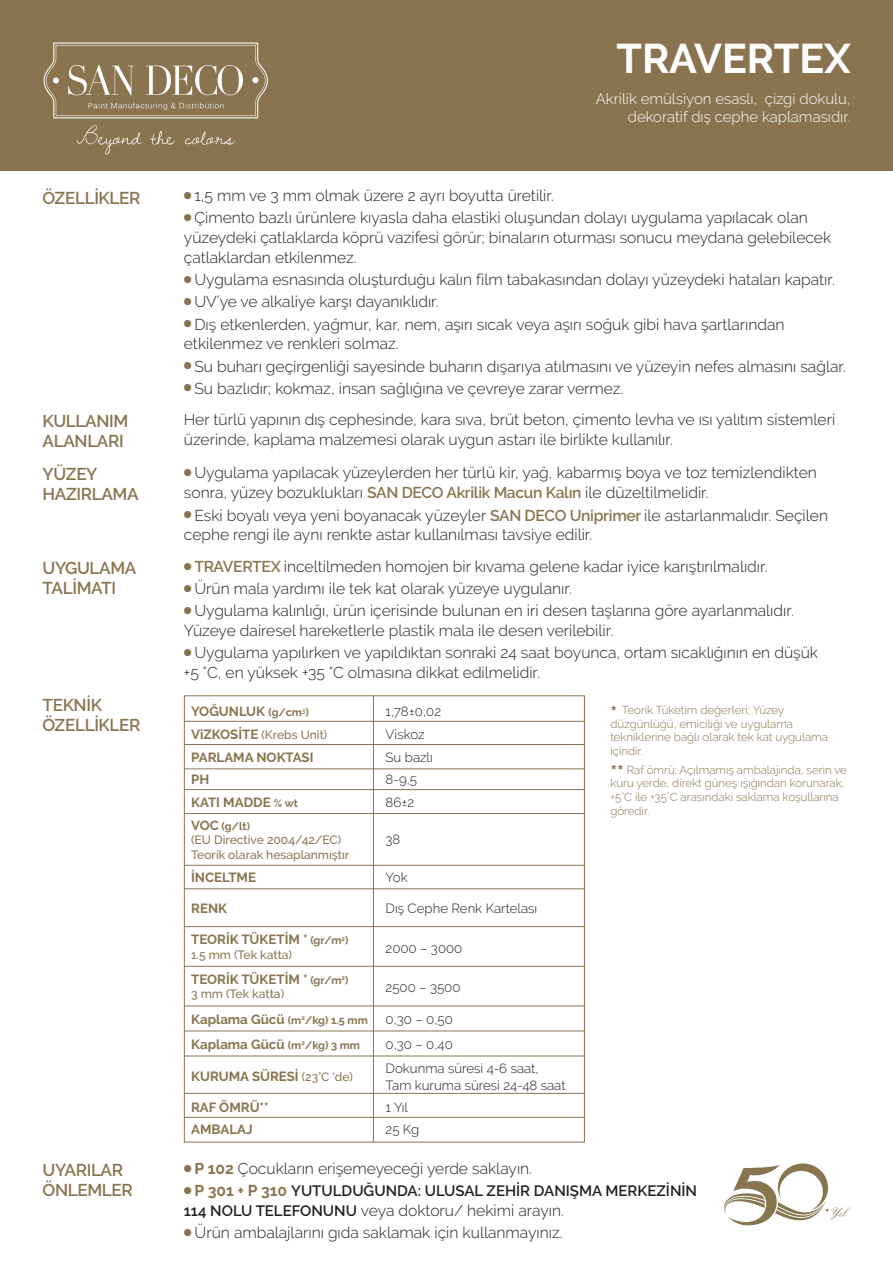
<style>
.page{position:relative;width:893px;height:1263px;background:#fff}
.page>*{position:absolute;margin:0;border:0;box-sizing:border-box;transform-origin:0 0}
.t1{font:700 41.25px "Raleway";color:#fff}
.t2{font:600 17.1px "Raleway";letter-spacing:-.02em;color:#89744f}
.t3{font:300 15.6px/20px "Raleway";color:#231f20}
.t4{font:300 15px/18px "Raleway";color:#fff;text-align:right}
.t5{font:600 15px "Raleway";color:#231f20}
.t6{font:700 13.35px "Raleway";color:#89744f}
.t7{font:300 13.35px "Raleway";color:#231f20}
.t8{font:500 12.15px "Raleway";color:#89744f}
.t9{font:300 11.55px/13.8px "Raleway";color:#89744f}
.t10{font:700 10.8px "Raleway";color:#89744f}
.t11{font:700 6.3px "Raleway";color:#89744f}
.s1{color:#89744f}
.s2{font-weight:600;color:#89744f}
.s3{font-size:10.8px}
.s4{font-weight:700;font-size:13.35px}
.s5{font-size:13.35px}
.s6{font-weight:700;font-size:19.65px}
.s7{font-weight:500;font-size:12.15px}
.s8{font-weight:700;color:#89744f}
.s9{font-weight:700;font-size:15.6px;color:#89744f}
.s10{font-weight:600;font-size:15px}
</style>
<div class="page">
<div style="left:0;top:0;width:893px;height:171px;background:#89744f"></div>
<hr style="left:184px;top:721px;width:400px;height:1px;background:#89744f">
<hr style="left:184px;top:744px;width:400px;height:1px;background:#89744f">
<hr style="left:184px;top:769px;width:400px;height:1px;background:#89744f">
<hr style="left:184px;top:789px;width:400px;height:1px;background:#89744f">
<hr style="left:184px;top:813px;width:400px;height:1px;background:#89744f">
<hr style="left:184px;top:865px;width:400px;height:1px;background:#89744f">
<hr style="left:184px;top:888px;width:400px;height:1px;background:#89744f">
<hr style="left:184px;top:926px;width:400px;height:1px;background:#89744f">
<hr style="left:184px;top:966px;width:400px;height:1px;background:#89744f">
<hr style="left:184px;top:1006px;width:400px;height:1px;background:#89744f">
<hr style="left:184px;top:1031px;width:400px;height:1px;background:#89744f">
<hr style="left:184px;top:1056px;width:400px;height:1px;background:#89744f">
<hr style="left:184px;top:1093px;width:400px;height:1px;background:#89744f">
<hr style="left:184px;top:1117px;width:400px;height:1px;background:#89744f">
<hr style="left:373px;top:695px;width:1px;height:447px;background:#89744f">
<svg style="left:724px;top:1163px;width:126px;height:63px"></svg>
<svg style="left:44px;top:43px;width:224px;height:75px"></svg>
<svg style="left:77px;top:125px;width:65px;height:29px"></svg>
<svg style="left:150px;top:131px;width:25px;height:14px"></svg>
<svg style="left:185px;top:131px;width:50px;height:14px"></svg>
<p class="t1" style="left:616px;top:35px;width:236px">TRAVERTEX</p>
<p class="t4" style="left:596px;top:90px;width:256px">Akrilik emülsiyon esaslı, çizgi dokulu, dekoratif dış cephe kaplamasıdır.</p>
<p class="t2" style="left:43px;top:188px;width:99px">ÖZELLİKLER</p>
<p class="t3" style="left:184px;top:186px;width:372px"><span class="s1">●</span> 1,5 mm ve 3 mm olmak üzere 2 ayrı boyutta üretilir.</p>
<p class="t3" style="left:184px;top:208px;width:649px"><span class="s1">●</span> Çimento bazlı ürünlere kıyasla daha elastiki oluşundan dolayı uygulama yapılacak olan yüzeydeki çatlaklarda köprü vazifesi görür; binaların oturması sonucu meydana gelebilecek çatlaklardan etkilenmez.</p>
<p class="t3" style="left:184px;top:270px;width:652px"><span class="s1">●</span> Uygulama esnasında oluşturduğu kalın film tabakasından dolayı yüzeydeki hataları kapatır.</p>
<p class="t3" style="left:184px;top:292px;width:256px"><span class="s1">●</span> UV’ye ve alkaliye karşı dayanıklıdır.</p>
<p class="t3" style="left:184px;top:314px;width:602px"><span class="s1">●</span> Dış etkenlerden, yağmur, kar, nem, aşırı sıcak veya aşırı soğuk gibi hava şartlarından etkilenmez ve renkleri solmaz.</p>
<p class="t3" style="left:184px;top:356px;width:663px"><span class="s1">●</span> Su buharı geçirgenliği sayesinde buharın dışarıya atılmasını ve yüzeyin nefes almasını sağlar.</p>
<p class="t3" style="left:184px;top:378px;width:441px"><span class="s1">●</span> Su bazlıdır; kokmaz, insan sağlığına ve çevreye zarar vermez.</p>
<p class="t2" style="left:43px;top:411px;width:87px">KULLANIM</p>
<p class="t2" style="left:43px;top:431px;width:83px">ALANLARI</p>
<p class="t3" style="left:184px;top:410px;width:653px">Her türlü yapının dış cephesinde, kara sıva, brüt beton, çimento levha ve ısı yalıtım sistemleri üzerinde, kaplama malzemesi olarak uygun astarı ile birlikte kullanılır.</p>
<p class="t2" style="left:43px;top:464px;width:57px">YÜZEY</p>
<p class="t2" style="left:43px;top:484px;width:98px">HAZIRLAMA</p>
<p class="t3" style="left:184px;top:463px;width:634px"><span class="s1">●</span> Uygulama yapılacak yüzeylerden her türlü kir, yağ, kabarmış boya ve toz temizlendikten sonra, yüzey bozuklukları <span class="s2">SAN DECO Akrilik Macun Kalın</span> ile düzeltilmelidir.</p>
<p class="t3" style="left:184px;top:505px;width:646px"><span class="s1">●</span> Eski boyalı veya yeni boyanacak yüzeyler <span class="s2">SAN DECO Uniprimer</span> ile astarlanmalıdır. Seçilen cephe rengi ile aynı renkte astar kullanılması tavsiye edilir.</p>
<p class="t2" style="left:43px;top:558px;width:95px">UYGULAMA</p>
<p class="t2" style="left:43px;top:578px;width:75px">TALİMATI</p>
<p class="t3" style="left:184px;top:557px;width:585px"><span class="s1">●</span> <span class="s2">TRAVERTEX</span> inceltilmeden homojen bir kıvama gelene kadar iyice karıştırılmalıdır.</p>
<p class="t3" style="left:184px;top:579px;width:389px"><span class="s1">●</span> Ürün mala yardımı ile tek kat olarak yüzeye uygulanır.</p>
<p class="t3" style="left:184px;top:601px;width:611px"><span class="s1">●</span> Uygulama kalınlığı, ürün içerisinde bulunan en iri desen taşlarına göre ayarlanmalıdır.<br>Yüzeye dairesel hareketlerle plastik mala ile desen verilebilir.</p>
<p class="t3" style="left:184px;top:643px;width:636px"><span class="s1">●</span> Uygulama yapılırken ve yapıldıktan sonraki 24 saat boyunca, ortam sıcaklığının en düşük +5 °C, en yüksek +35 °C olmasına dikkat edilmelidir.</p>
<p class="t2" style="left:43px;top:696px;width:61px">TEKNİK</p>
<p class="t2" style="left:43px;top:715px;width:99px">ÖZELLİKLER</p>
<p class="t6" style="left:191px;top:704px;width:112px">YOĞUNLUK <span class="s3">(g/cm</span></p>
<p class="t7" style="left:386px;top:704px;width:57px">1,78±0,02</p>
<p class="t11" style="left:302px;top:707px;width:8px">3<span class="s3">)</span></p>
<p class="t8" style="left:191px;top:728px;width:138px"><span class="s4">ViZKOSİTE</span> (Krebs Unit)</p>
<p class="t7" style="left:386px;top:726px;width:40px">Viskoz</p>
<p class="t6" style="left:191px;top:749px;width:124px">PARLAMA NOKTASI</p>
<p class="t7" style="left:386px;top:749px;width:49px">Su bazlı</p>
<p class="t6" style="left:191px;top:772px;width:20px">PH</p>
<p class="t7" style="left:386px;top:772px;width:33px">8-9,5</p>
<p class="t6" style="left:191px;top:795px;width:108px">KATI MADDE <span class="s3">% wt</span></p>
<p class="t7" style="left:386px;top:795px;width:30px">86±2</p>
<p class="t7" style="left:386px;top:832px;width:16px">38</p>
<p class="t10" style="left:191px;top:820px;width:60px"><span class="s5">VOC</span> (g/lt)</p>
<p class="t8" style="left:191px;top:833px;width:152px">(EU Directive 2004/42/EC)</p>
<p class="t8" style="left:191px;top:848px;width:160px">Teorik olarak hesaplanmıştır</p>
<p class="t6" style="left:191px;top:869px;width:66px">İNCELTME</p>
<p class="t7" style="left:386px;top:869px;width:24px">Yok</p>
<p class="t6" style="left:191px;top:901px;width:37px">RENK</p>
<p class="t7" style="left:386px;top:901px;width:153px">Dış Cephe Renk Kartelası</p>
<p class="t7" style="left:386px;top:940px;width:78px">2000 – 3000</p>
<p class="t6" style="left:191px;top:932px;width:159px">TEORİK TÜKETİM * <span class="s3">(gr/m</span><sup>2</sup><span class="s3">)</span></p>
<p class="t8" style="left:191px;top:947px;width:102px">1.5 mm (Tek katta)</p>
<p class="t9" style="left:610px;top:703px;width:219px"><span class="s6">*</span> Teorik Tüketim değerleri; Yüzey düzgünlüğü, emiciliği ve uygulama tekniklerine bağlı olarak tek kat uygulama içindir.</p>
<p class="t9" style="left:610px;top:763px;width:238px"><span class="s6">**</span> Raf ömrü; Açılmamış ambalajında, serin ve kuru yerde, direkt güneş ışığından korunarak, +5˚C ile +35˚C arasındaki saklama koşullarına göredir.</p>
<p class="t6" style="left:191px;top:971px;width:159px">TEORİK TÜKETİM * <span class="s3">(gr/m</span><sup>2</sup><span class="s3">)</span></p>
<p class="t8" style="left:191px;top:987px;width:94px">3 mm (Tek katta)</p>
<p class="t7" style="left:386px;top:980px;width:76px">2500 – 3500</p>
<p class="t6" style="left:191px;top:1011px;width:178px">Kaplama Gücü <span class="s3">(m</span><sup>2</sup><span class="s3">/kg) 1.5 mm</span></p>
<p class="t6" style="left:191px;top:1037px;width:170px">Kaplama Gücü <span class="s3">(m</span><sup>2</sup><span class="s3">/kg) 3 mm</span></p>
<p class="t7" style="left:386px;top:1011px;width:69px">0,30 – 0,50</p>
<p class="t7" style="left:386px;top:1036px;width:69px">0,30 – 0,40</p>
<p class="t7" style="left:386px;top:1060px;width:155px">Dokunma süresi 4-6 saat,</p>
<p class="t7" style="left:386px;top:1077px;width:181px">Tam kuruma süresi 24-48 saat</p>
<p class="t6" style="left:191px;top:1069px;width:163px">KURUMA SÜRESİ <span class="s7">(23°C ‘de)</span></p>
<p class="t6" style="left:191px;top:1099px;width:79px">RAF ÖMRÜ**</p>
<p class="t7" style="left:386px;top:1099px;width:24px">1 Yıl</p>
<p class="t6" style="left:191px;top:1122px;width:63px">AMBALAJ</p>
<p class="t7" style="left:386px;top:1122px;width:35px">25 Kg</p>
<p class="t2" style="left:43px;top:1160px;width:82px">UYARILAR</p>
<p class="t2" style="left:43px;top:1180px;width:92px">ÖNLEMLER</p>
<p class="t3" style="left:184px;top:1159px;width:350px"><span class="s1">●</span> <span class="s8">P 102</span> Çocukların erişemeyeceği yerde saklayın.</p>
<p class="t5" style="left:184px;top:1182px;width:515px"><span class="s1">●</span> <span class="s9">P 301 + P 310</span> YUTULDUĞUNDA: ULUSAL ZEHİR DANIŞMA MERKEZİNİN</p>
<p class="t3" style="left:184px;top:1201px;width:381px"><span class="s10">114 NOLU TELEFONUNU</span> veya doktoru/ hekimi arayın.</p>
<p class="t3" style="left:184px;top:1223px;width:380px"><span class="s1">●</span> Ürün ambalajlarını gıda saklamak için kullanmayınız.</p>
</div>
